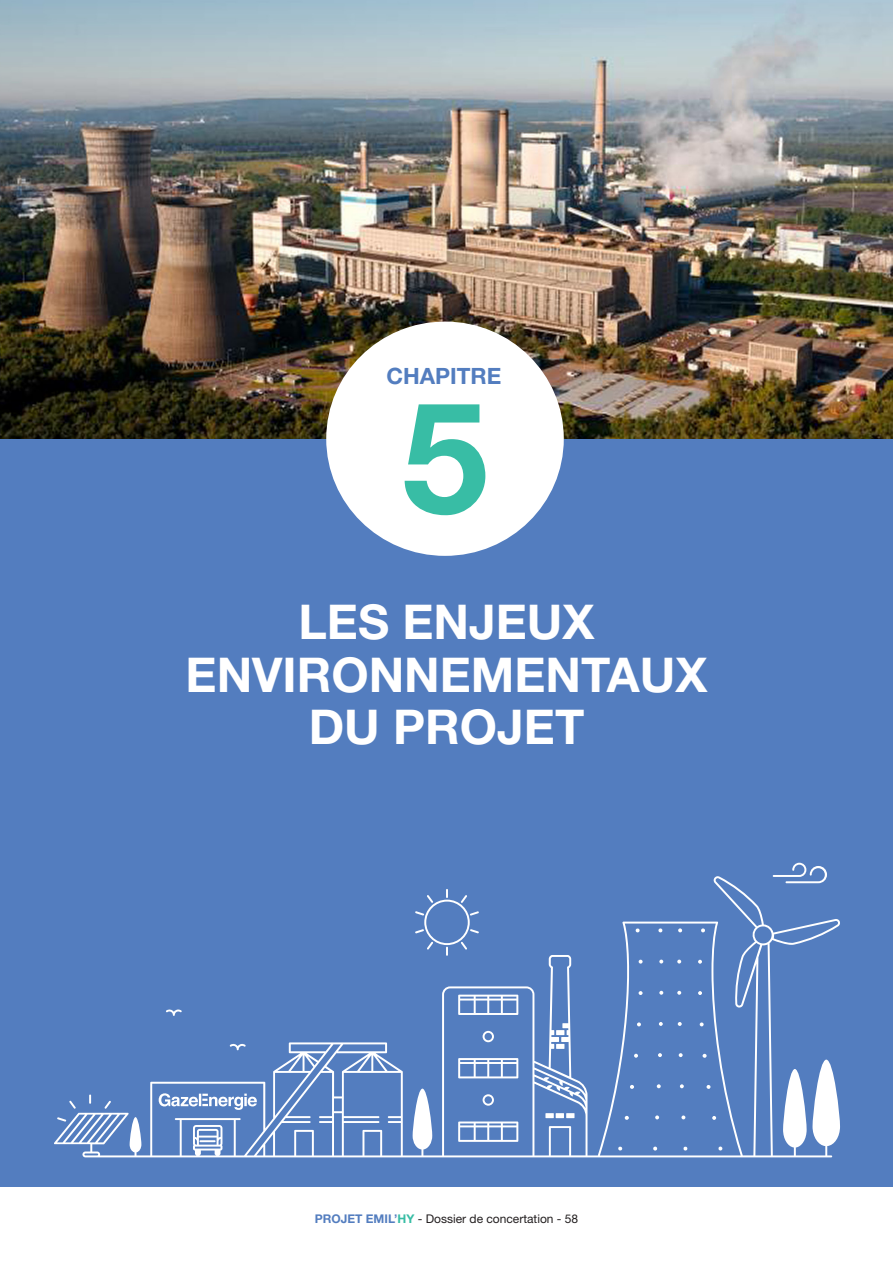
<style>
.page{position:relative;width:893px;height:1263px;background:#fff}
.page>*{position:absolute;margin:0;border:0;box-sizing:border-box;transform-origin:0 0}
.t1{font:700 155.25px "Helvetica Neue LT Std";color:#38bda5}
.t2{font:700 48px/52.5px "Helvetica Neue LT Std";color:#fff;text-align:center}
.t3{font:700 22.5px "Helvetica Neue LT Std";color:#537dbf}
.t4{font:12px "Helvetica Neue LT Std";color:#231f20}
.s1{font-weight:700;color:#537dbf}
.s2{font-weight:700;color:#38bda5}
</style>
<div class="page">
<div style="left:0;top:439px;width:893px;height:747px;background:#537dbf"></div>
<img style="left:0;top:0;width:893px;height:439px">
<svg style="left:54px;top:863px;width:786px;height:294px"></svg>
<div style="left:326px;top:322px;width:238px;height:234px;background:#fff;border-radius:50%"></div>
<h3 class="t3" style="left:386px;top:362px;width:116px">CHAPITRE</h3>
<h1 class="t1" style="left:402px;top:362px;width:88px">5</h1>
<h2 class="t2" style="left:186px;top:594px;width:523px">LES ENJEUX<br>ENVIRONNEMENTAUX<br>DU PROJET</h2>
<p class="t4" style="left:315px;top:1212px;width:265px"><span class="s1">PROJET EMIL’</span><span class="s2">HY</span> - Dossier de concertation - 58</p>
</div>
